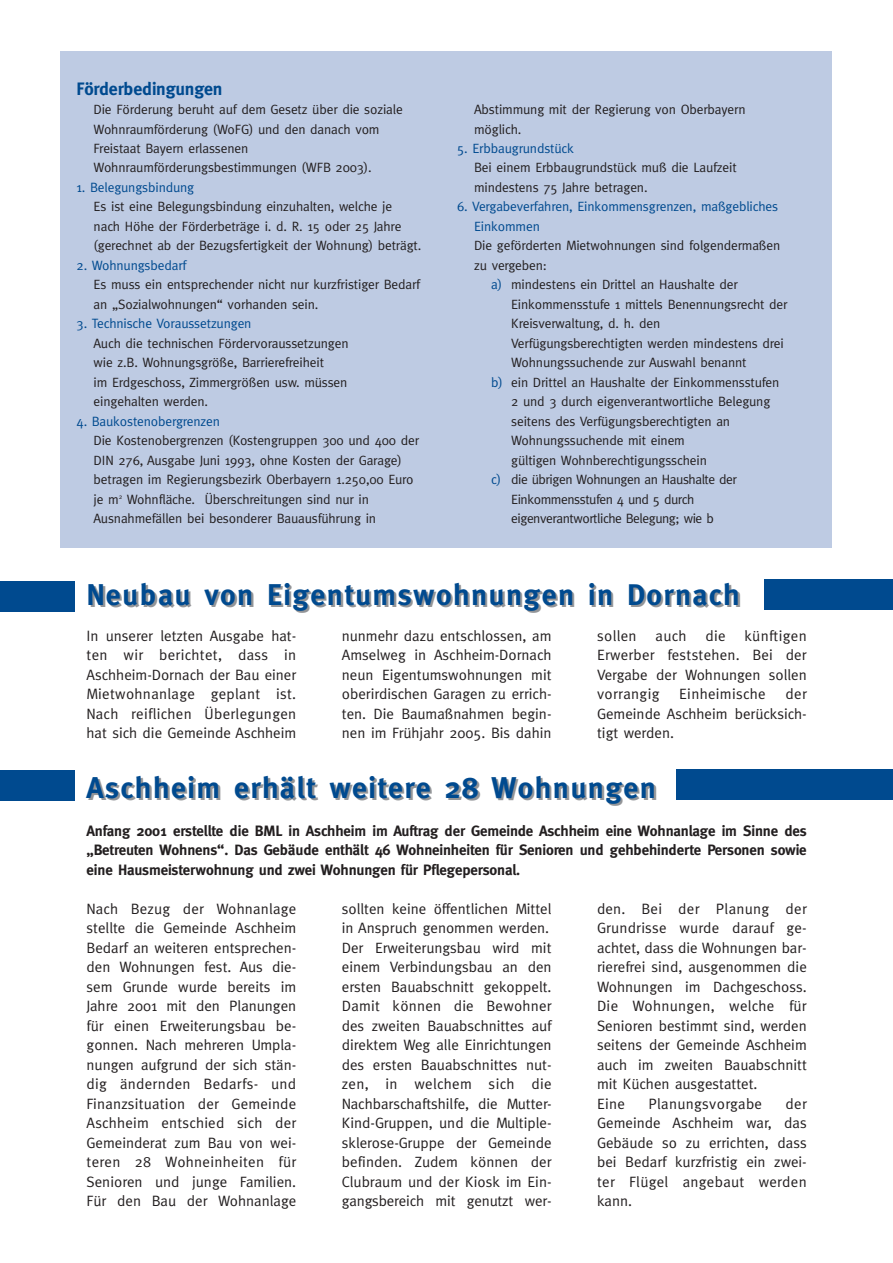
<style>
.page{position:relative;width:893px;height:1263px;background:#fff}
.page>*{position:absolute;margin:0;border:0;box-sizing:border-box;transform-origin:0 0}
.t1{font:700 30px "Meta";letter-spacing:.05em;color:#004a8f}
.t2{font:700 18px "Meta";letter-spacing:-.01em;color:#004a8f}
.t3{font:15px/19.5px "Meta";color:#231f20;text-align:justify}
.t4{font:700 15px/19.5px "Meta";letter-spacing:-.01em;color:#231f20;text-align:justify}
.t5{font:15px "Meta";letter-spacing:.02em;color:#231f20}
.t6{font:13.5px/19.5px "Meta";letter-spacing:-.01em;color:#231f20}
.t7{font:13.5px/19.5px "Meta";letter-spacing:-.01em;color:#004a8f}
.t8{font:13.5px "Meta";letter-spacing:-.03em;color:#231f20}
.s1{color:#004a8f}
</style>
<div class="page">
<div style="left:0;top:771px;width:74px;height:30px;background:#004a8f"></div>
<div style="left:676px;top:770px;width:216px;height:30px;background:#004a8f"></div>
<div style="left:0;top:582px;width:74px;height:30px;background:#004a8f"></div>
<div style="left:764px;top:580px;width:128px;height:30px;background:#004a8f"></div>
<div style="left:60px;top:51px;width:771px;height:497px;background:#becbe3"></div>
<p class="t2" style="left:77px;top:82px;width:147px">Förderbedingungen</p>
<p class="t6" style="left:94px;top:101px;width:311px">Die Förderung beruht auf dem Gesetz über die soziale Wohnraumförderung (WoFG) und den danach vom Freistaat Bayern erlassenen Wohnraumförderungsbestimmungen (WFB 2003).</p>
<p class="t7" style="left:77px;top:179px;width:119px">1. Belegungsbindung</p>
<p class="t6" style="left:94px;top:199px;width:329px">Es ist eine Belegungsbindung einzuhalten, welche je nach Höhe der Förderbeträge i. d. R. 15 oder 25 Jahre (gerechnet ab der Bezugsfertigkeit der Wohnung) beträgt.</p>
<p class="t7" style="left:77px;top:257px;width:111px">2. Wohnungsbedarf</p>
<p class="t6" style="left:94px;top:277px;width:328px">Es muss ein entsprechender nicht nur kurzfristiger Bedarf an „Sozialwohnungen“ vorhanden sein.</p>
<p class="t7" style="left:77px;top:316px;width:176px">3. Technische Voraussetzungen</p>
<p class="t6" style="left:94px;top:335px;width:256px">Auch die technischen Fördervoraussetzungen wie z.B. Wohnungsgröße, Barrierefreiheit<br>im Erdgeschoss, Zimmergrößen usw. müssen eingehalten werden.</p>
<p class="t7" style="left:77px;top:413px;width:145px">4. Baukostenobergrenzen</p>
<p class="t6" style="left:94px;top:433px;width:327px">Die Kostenobergrenzen (Kostengruppen 300 und 400 der DIN 276, Ausgabe Juni 1993, ohne Kosten der Garage) betragen im Regierungsbezirk Oberbayern 1.250,00 Euro je m<sup>2</sup> Wohnfläche. Überschreitungen sind nur in Ausnahmefällen bei besonderer Bauausführung in</p>
<p class="t6" style="left:474px;top:101px;width:273px">Abstimmung mit der Regierung von Oberbayern möglich.</p>
<p class="t7" style="left:457px;top:140px;width:118px">5. Erbbaugrundstück</p>
<p class="t6" style="left:474px;top:160px;width:264px">Bei einem Erbbaugrundstück muß die Laufzeit mindestens 75 Jahre betragen.</p>
<p class="t7" style="left:474px;top:199px;width:305px;text-indent:-17px">6. Vergabeverfahren, Einkommensgrenzen, maßgebliches<br>Einkommen</p>
<p class="t6" style="left:474px;top:238px;width:308px">Die geförderten Mietwohnungen sind folgendermaßen</p>
<p class="t6" style="left:474px;top:257px;width:74px">zu vergeben:</p>
<p class="t6" style="left:491px;top:277px;width:248px"><span class="s1">a)</span> mindestens ein Drittel an Haushalte der</p>
<p class="t6" style="left:511px;top:296px;width:278px">Einkommensstufe 1 mittels Benennungsrecht der</p>
<p class="t6" style="left:511px;top:316px;width:151px">Kreisverwaltung, d. h. den</p>
<p class="t6" style="left:511px;top:335px;width:274px">Verfügungsberechtigten werden mindestens drei</p>
<p class="t6" style="left:511px;top:355px;width:237px">Wohnungssuchende zur Auswahl benannt</p>
<p class="t6" style="left:491px;top:374px;width:290px"><span class="s1">b)</span> ein Drittel an Haushalte der Einkommensstufen</p>
<p class="t6" style="left:511px;top:394px;width:261px">2 und 3 durch eigenverantwortliche Belegung</p>
<p class="t6" style="left:511px;top:413px;width:220px">seitens des Verfügungsberechtigten an</p>
<p class="t6" style="left:511px;top:433px;width:175px">Wohnungssuchende mit einem</p>
<p class="t6" style="left:511px;top:452px;width:197px">gültigen Wohnberechtigungsschein</p>
<p class="t8" style="left:491px;top:475px;width:247px"><span class="s1">c)</span> die übrigen Wohnungen an Haushalte der</p>
<p class="t8" style="left:511px;top:494px;width:184px">Einkommensstufen 4 und 5 durch</p>
<p class="t8" style="left:511px;top:514px;width:204px">eigenverantwortliche Belegung; wie b</p>
<h1 class="t1" style="left:87px;top:583px;width:654px">Neubau von Eigentumswohnungen in Dornach</h1>
<p class="t3" style="left:87px;top:627px;width:211px">In unserer letzten Ausgabe hat&shy;ten wir berichtet, dass in Aschheim-Dornach der Bau einer Mietwohnanlage geplant ist.<br>Nach reiflichen Überlegungen hat sich die Gemeinde Aschheim</p>
<p class="t3" style="left:342px;top:627px;width:211px">nunmehr dazu entschlossen, am Amselweg in Aschheim-Dornach neun Eigentumswohnungen mit oberirdischen Garagen zu errich&shy;ten. Die Baumaßnahmen begin&shy;nen im Frühjahr 2005. Bis dahin</p>
<p class="t3" style="left:597px;top:627px;width:41px">sollen</p>
<p class="t3" style="left:655px;top:627px;width:32px">auch</p>
<p class="t3" style="left:705px;top:627px;width:22px">die</p>
<p class="t3" style="left:597px;top:627px;width:211px;text-indent:147px">künftigen Erwerber feststehen. Bei der Vergabe der Wohnungen sollen vorrangig</p>
<p class="t3" style="left:597px;top:686px;width:211px;text-indent:188px">der Gemeinde Aschheim berücksich&shy;tigt werden.</p>
<p class="t5" style="left:679px;top:688px;width:88px">Einheimische</p>
<h1 class="t1" style="left:87px;top:776px;width:571px">Aschheim erhält weitere 28 Wohnungen</h1>
<p class="t4" style="left:87px;top:822px;width:721px">Anfang 2001 erstellte die BML in Aschheim im Auftrag der Gemeinde Aschheim eine Wohnanlage im Sinne des „Betreuten Wohnens“. Das Gebäude enthält 46 Wohneinheiten für Senioren und gehbehinderte Personen sowie eine Hausmeisterwohnung und zwei Wohnungen für Pflegepersonal.</p>
<p class="t3" style="left:87px;top:900px;width:211px">Nach Bezug der Wohnanlage stellte die Gemeinde Aschheim Bedarf an weiteren entsprechen&shy;den Wohnungen fest. Aus die&shy;sem Grunde wurde bereits im Jahre 2001 mit den Planungen für einen Erweiterungsbau be&shy;gonnen. Nach mehreren Umpla&shy;nungen aufgrund der sich stän&shy;dig ändernden Bedarfs- und Finanzsituation der Gemeinde Aschheim entschied sich der Gemeinderat zum Bau von wei&shy;teren 28 Wohneinheiten für Senioren und junge Familien.<br>Für den Bau der Wohnanlage</p>
<p class="t3" style="left:342px;top:900px;width:211px;text-align:left">sollten keine öffentlichen Mittel in Anspruch genommen werden.<br>Der Erweiterungsbau wird mit einem Verbindungsbau an den ersten Bauabschnitt gekoppelt.<br>Damit können die Bewohner des zweiten Bauabschnittes auf direktem Weg alle Einrichtungen des ersten Bauabschnittes nut&shy;zen, in welchem sich die<br>Nachbarschaftshilfe, die Mutter-<br>Kind-Gruppen, und die Multiple&shy;sklerose-Gruppe der Gemeinde befinden. Zudem können der<br>Clubraum und der Kiosk im Ein&shy;gangsbereich mit genutzt wer-</p>
<p class="t3" style="left:597px;top:900px;width:211px;text-align:left">den. Bei der Planung der<br>Grundrisse wurde darauf ge&shy;achtet, dass die Wohnungen bar&shy;rierefrei sind, ausgenommen die<br>Wohnungen im Dachgeschoss.<br>Die Wohnungen, welche für<br>Senioren bestimmt sind, werden seitens der Gemeinde Aschheim auch im zweiten Bauabschnitt mit Küchen ausgestattet.<br>Eine</p>
<p class="t5" style="left:648px;top:1098px;width:115px">Planungsvorgabe</p>
<p class="t3" style="left:597px;top:1095px;width:211px;text-indent:188px">der Gemeinde Aschheim war, das Gebäude so zu errichten, dass bei Bedarf kurzfristig ein zwei&shy;ter Flügel angebaut werden kann.</p>
</div>
